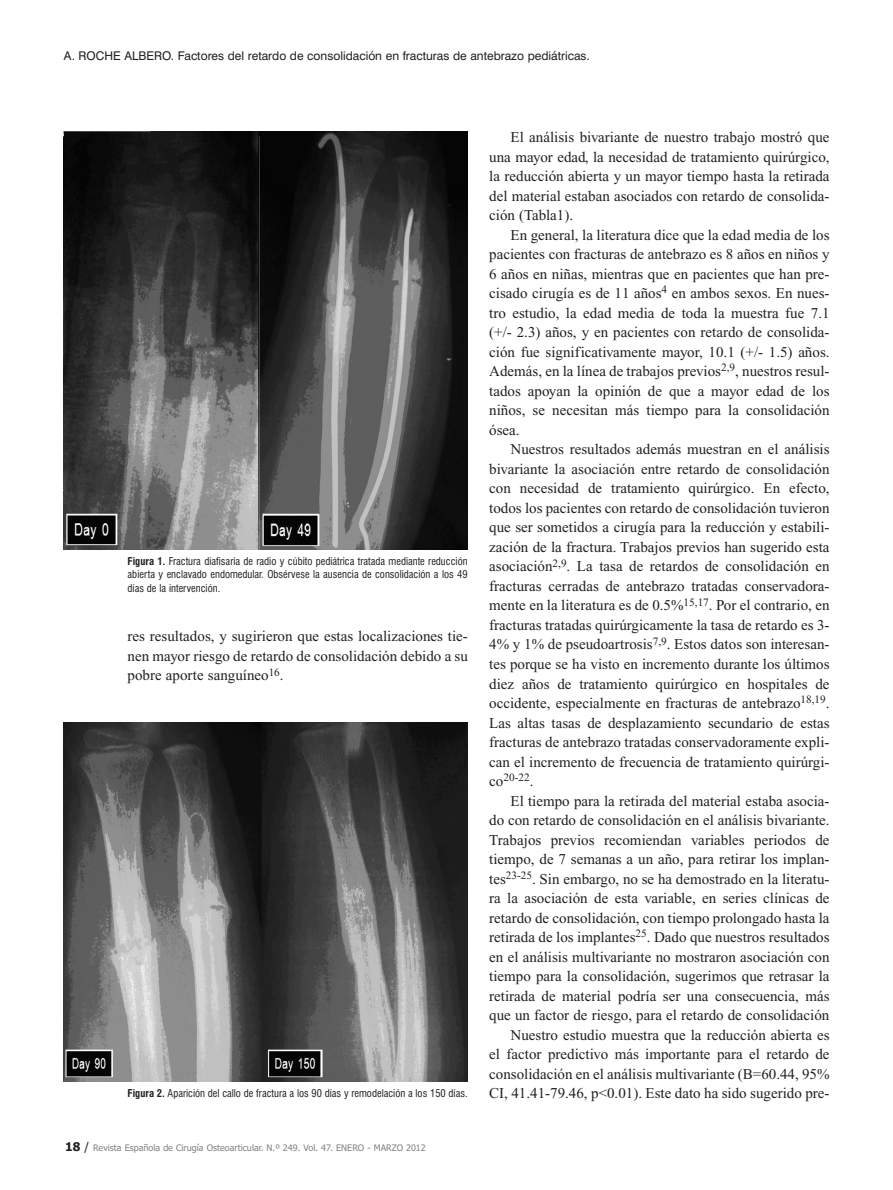
<style>
.page{position:relative;width:893px;height:1190px;background:#fff}
.page>*{position:absolute;margin:0;border:0;box-sizing:border-box;transform-origin:0 0}
.t1{font:15px/19.5px "Times New Roman";color:#231f20;text-align:justify}
.t2{font:12px "Swiss 721 BT";color:#231f20}
.t3{font:11.25px "Times New Roman";color:#231f20}
.t4{font:condensed 10.5px/13.5px "Swiss 721 BT";color:#231f20;text-align:justify}
.t5{font:9px "Tahoma";color:#808285}
.s1{font-weight:700}
.s2{font-weight:700;font-size:12px;color:#231f20}
.s3{font-size:12px;color:#231f20}
.s4{font-size:15px}
</style>
<div class="page">
<img style="left:64px;top:132px;width:404px;height:417px">
<img style="left:64px;top:722px;width:404px;height:359px">
<p class="t2" style="left:64px;top:50px;width:527px">A. ROCHE ALBERO. Factores del retardo de consolidación en fracturas de antebrazo pediátricas.</p>
<p class="t4" style="left:128px;top:555px;width:341px"><span class="s1">Figura 1.</span> Fractura diafisaria de radio y cúbito pediátrica tratada mediante reducción abierta y enclavado endomedular. Obsérvese la ausencia de consolidación a los 49 días de la intervención.</p>
<p class="t1" style="left:128px;top:628px;width:342px">res resultados, y sugirieron que estas localizaciones tie&shy;nen mayor riesgo de retardo de consolidación debido a su pobre aporte sanguíneo<sup>16</sup>.</p>
<p class="t4" style="left:128px;top:1086px;width:341px"><span class="s1">Figura 2.</span> Aparición del callo de fractura a los 90 días y remodelación a los 150 días.</p>
<p class="t5" style="left:65px;top:1143px;width:362px"><span class="s2">18</span> <span class="s3">/</span> Revista Española de Cirugía Osteoarticular. N.º 249. Vol. 47. ENERO - MARZO 2012</p>
<p class="t1" style="left:489px;top:129px;width:342px;text-indent:21px">El análisis bivariante de nuestro trabajo mostró que una mayor edad, la necesidad de tratamiento quirúrgico, la reducción abierta y un mayor tiempo hasta la retirada del material estaban asociados con retardo de consolida&shy;ción (Tabla1).</p>
<p class="t1" style="left:489px;top:226px;width:342px;text-indent:21px">En general, la literatura dice que la edad media de los pacientes con fracturas de antebrazo es 8 años en niños y 6 años en niñas, mientras que en pacientes que han pre&shy;cisado cirugía es de 11 años<sup>4</sup> en ambos sexos. En nues&shy;tro estudio, la edad media de toda la muestra fue 7.1 (+/- 2.3) años, y en pacientes con retardo de consolida&shy;ción fue significativamente mayor, 10.1 (+/- 1.5) años.<br>Además, en la línea de trabajos previos<sup>2,9</sup>, nuestros resul&shy;tados apoyan la opinión de que a mayor edad de los niños, se necesitan más tiempo para la consolidación ósea.</p>
<p class="t1" style="left:489px;top:441px;width:342px;text-indent:21px">Nuestros resultados además muestran en el análisis bivariante la asociación entre retardo de consolidación con necesidad de tratamiento quirúrgico. En efecto, todos los pacientes con retardo de consolidación tuvieron que ser sometidos a cirugía para la reducción y estabili&shy;zación de la fractura. Trabajos previos han sugerido esta asociación<sup>2,9</sup>. La tasa de retardos de consolidación en fracturas cerradas de antebrazo tratadas conservadora&shy;mente en la literatura es de 0.5%<sup>15,17</sup>. Por el contrario, en fracturas tratadas quirúrgicamente la tasa de retardo es 3- 4% y 1% de pseudoartrosis<sup>7,9</sup>. Estos datos son interesan&shy;tes porque se ha visto en incremento durante los últimos diez años de tratamiento quirúrgico en hospitales de occidente, especialmente en fracturas de antebrazo<sup>18,19</sup>.<br>Las altas tasas de desplazamiento secundario de estas fracturas de antebrazo tratadas conservadoramente expli&shy;can el incremento de frecuencia de tratamiento quirúrgi-</p>
<p class="t3" style="left:489px;top:773px;width:46px"><span class="s4">co</span>20-22<span class="s4">.</span></p>
<p class="t1" style="left:489px;top:792px;width:342px;text-align:right">El tiempo para la retirada del material estaba asocia-<br>do con retardo de consolidación en el análisis bivariante.<br>Trabajos previos recomiendan variables periodos de tiempo, de 7 semanas a un año, para retirar los implan&shy;tes<sup>23-25</sup>. Sin embargo, no se ha demostrado en la literatu&shy;ra la asociación de esta variable, en series clínicas de retardo de consolidación, con tiempo prolongado hasta la retirada de los implantes<sup>25</sup>. Dado que nuestros resultados en el análisis multivariante no mostraron asociación con tiempo para la consolidación, sugerimos que retrasar la retirada de material podría ser una consecuencia, más que un factor de riesgo, para el retardo de consolidación Nuestro estudio muestra que la reducción abierta es<br>el factor predictivo más importante para el retardo de consolidación en el análisis multivariante (B=60.44, 95% CI, 41.41-79.46, p&lt;0.01). Este dato ha sido sugerido pre-</p>
</div>
